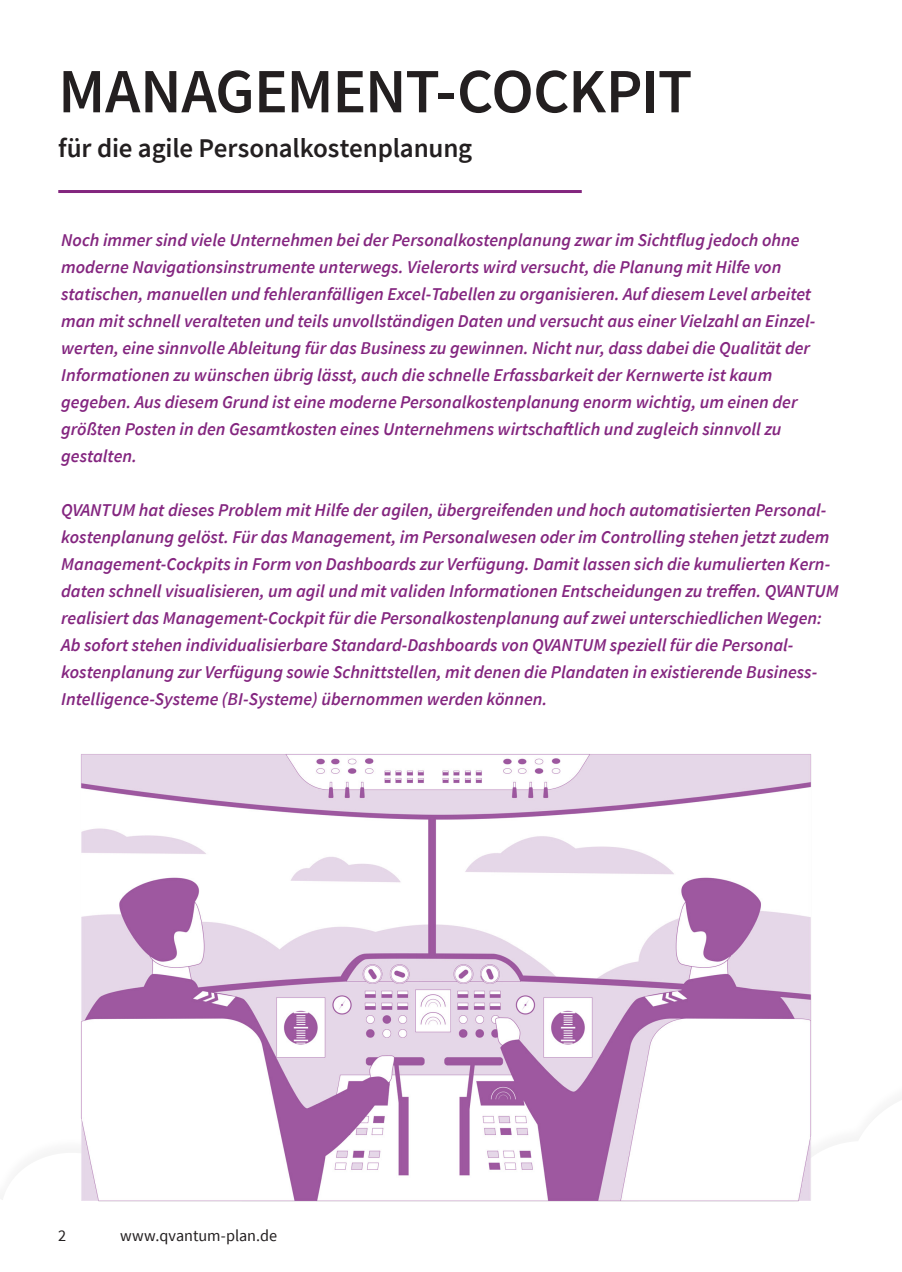
<style>
.page{position:relative;width:902px;height:1272px;background:#fff}
.page>*{position:absolute;margin:0;border:0;box-sizing:border-box;transform-origin:0 0}
.Headlines{font:600 63px "Source Sans Pro";letter-spacing:-.015em;color:#231f20}
.Headlines-2{font:600 27px "Source Sans Pro";letter-spacing:-.01em;color:#231f20}
.Standard-Fließtext{font:italic 600 18px/27px "Source Sans Pro";color:#842680}
.t1{font:16.2px "Source Sans Pro";color:#231f20}
</style>
<div class="page">
<img style="left:80px;top:754px;width:732px;height:448px">
<hr style="left:58px;top:190px;width:523px;height:3px;background:#83267e">
<p class="Headlines" style="left:58px;top:50px;width:635px">MANAGEMENT-COCKPIT</p>
<p class="Headlines-2" style="left:58px;top:131px;width:415px">für die agile Personalkostenplanung</p>
<p class="Standard-Fließtext" style="left:61px;top:226px;width:739px">Noch immer sind viele Unternehmen bei der Personalkostenplanung zwar im Sichtflug jedoch ohne</p>
<p class="Standard-Fließtext" style="left:61px;top:253px;width:721px">moderne Navigationsinstrumente unterwegs. Vielerorts wird versucht, die Planung mit Hilfe von</p>
<p class="Standard-Fließtext" style="left:61px;top:280px;width:755px">statischen, manuellen und fehleranfälligen Excel-Tabellen zu organisieren. Auf diesem Level arbeitet man mit schnell veralteten und teils unvollständigen Daten und versucht aus einer Vielzahl an Einzel-</p>
<p class="Standard-Fließtext" style="left:61px;top:334px;width:750px">werten, eine sinnvolle Ableitung für das Business zu gewinnen. Nicht nur, dass dabei die Qualität der</p>
<p class="Standard-Fließtext" style="left:61px;top:361px;width:712px">Informationen zu wünschen übrig lässt, auch die schnelle Erfassbarkeit der Kernwerte ist kaum</p>
<p class="Standard-Fließtext" style="left:61px;top:388px;width:737px">gegeben. Aus diesem Grund ist eine moderne Personalkostenplanung enorm wichtig, um einen der</p>
<p class="Standard-Fließtext" style="left:61px;top:415px;width:721px">größten Posten in den Gesamtkosten eines Unternehmens wirtschaftlich und zugleich sinnvoll zu</p>
<p class="Standard-Fließtext" style="left:61px;top:442px;width:77px">gestalten.</p>
<p class="Standard-Fließtext" style="left:61px;top:496px;width:779px">QVANTUM hat dieses Problem mit Hilfe der agilen, übergreifenden und hoch automatisierten Personal&shy;kostenplanung gelöst. Für das Management, im Personalwesen oder im Controlling stehen jetzt zudem Management-Cockpits in Form von Dashboards zur Verfügung. Damit lassen sich die kumulierten Kern&shy;daten schnell visualisieren, um agil und mit validen Informationen Entscheidungen zu treffen. QVANTUM realisiert das Management-Cockpit für die Personalkostenplanung auf zwei unterschiedlichen Wegen:<br>Ab sofort stehen individualisierbare Standard-Dashboards von QVANTUM speziell für die Personal&shy;kostenplanung zur Verfügung sowie Schnittstellen, mit denen die Plandaten in existierende Business-Intelligence-Systeme (BI-Systeme) übernommen werden können.</p>
<p class="t1" style="left:58px;top:1225px;width:10px">2</p>
<p class="t1" style="left:120px;top:1225px;width:158px">www.qvantum-plan.de</p>
</div>
